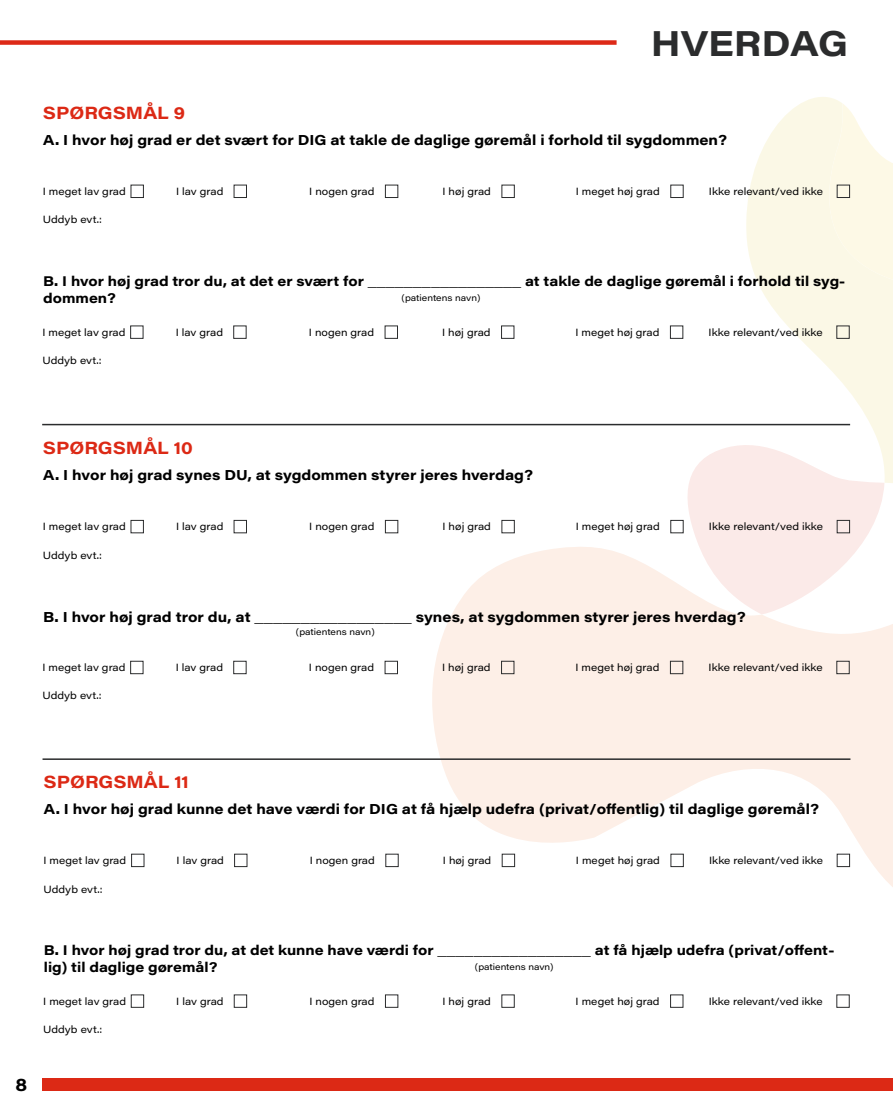
<style>
.page{position:relative;width:893px;height:1106px;background:#fff}
.page>*{position:absolute;margin:0;border:0;box-sizing:border-box;transform-origin:0 0}
.t1{font:700 35.25px "Acumin Pro Wide";letter-spacing:-.005em;color:#2b2c2d}
.t2{font:700 18px "Acumin Pro Wide";color:#000}
.t3{font:700 17.4px "Acumin Pro Wide";color:#dc2915}
.t4{font:700 14.1px "Acumin Pro Wide";color:#000}
.t5{font:700 13.8px/16.5px "Acumin Pro Wide";color:#000}
.t6{font:10.2px "Acumin Pro Wide";color:#000}
.t7{font:9px "Acumin Pro Wide";letter-spacing:-.005em;color:#000}
</style>
<div class="page">
<div style="left:43px;top:1078px;width:850px;height:13px;background:#dc2915"></div>
<svg style="left:432px;top:547px;width:461px;height:461px"></svg>
<svg style="left:679px;top:445px;width:205px;height:169px"></svg>
<svg style="left:745px;top:97px;width:148px;height:445px;fill:#fbf8e6"></svg>
<div style="left:0;top:40px;width:617px;height:5px;background:#dd2917"></div>
<div style="left:131px;top:185px;width:13px;height:13px;border:1px solid #2b2c2d"></div>
<div style="left:234px;top:185px;width:13px;height:13px;border:1px solid #2b2c2d"></div>
<div style="left:385px;top:185px;width:13px;height:13px;border:1px solid #2b2c2d"></div>
<div style="left:502px;top:185px;width:12px;height:13px;border:1px solid #2b2c2d"></div>
<div style="left:671px;top:185px;width:12px;height:13px;border:1px solid #2b2c2d"></div>
<div style="left:837px;top:185px;width:13px;height:13px;border:1px solid #2b2c2d"></div>
<div style="left:130px;top:326px;width:13px;height:12px;border:1px solid #2b2c2d"></div>
<div style="left:385px;top:326px;width:13px;height:12px;border:1px solid #2b2c2d"></div>
<div style="left:501px;top:326px;width:13px;height:12px;border:1px solid #2b2c2d"></div>
<div style="left:670px;top:326px;width:13px;height:12px;border:1px solid #2b2c2d"></div>
<div style="left:131px;top:520px;width:13px;height:13px;border:1px solid #2b2c2d"></div>
<div style="left:234px;top:520px;width:13px;height:13px;border:1px solid #2b2c2d"></div>
<div style="left:385px;top:520px;width:13px;height:13px;border:1px solid #2b2c2d"></div>
<div style="left:502px;top:520px;width:12px;height:13px;border:1px solid #2b2c2d"></div>
<div style="left:671px;top:520px;width:12px;height:13px;border:1px solid #2b2c2d"></div>
<div style="left:837px;top:520px;width:13px;height:13px;border:1px solid #2b2c2d"></div>
<div style="left:130px;top:661px;width:13px;height:13px;border:1px solid #2b2c2d"></div>
<div style="left:234px;top:661px;width:12px;height:13px;border:1px solid #2b2c2d"></div>
<div style="left:385px;top:661px;width:13px;height:13px;border:1px solid #2b2c2d"></div>
<div style="left:501px;top:661px;width:13px;height:13px;border:1px solid #2b2c2d"></div>
<div style="left:670px;top:661px;width:13px;height:13px;border:1px solid #2b2c2d"></div>
<div style="left:837px;top:661px;width:12px;height:13px;border:1px solid #2b2c2d"></div>
<div style="left:131px;top:854px;width:13px;height:12px;border:1px solid #2b2c2d"></div>
<div style="left:234px;top:854px;width:13px;height:12px;border:1px solid #2b2c2d"></div>
<div style="left:502px;top:854px;width:13px;height:12px;border:1px solid #2b2c2d"></div>
<div style="left:837px;top:854px;width:13px;height:12px;border:1px solid #2b2c2d"></div>
<div style="left:131px;top:994px;width:13px;height:13px;border:1px solid #2b2c2d"></div>
<div style="left:234px;top:994px;width:13px;height:13px;border:1px solid #2b2c2d"></div>
<div style="left:385px;top:994px;width:13px;height:13px;border:1px solid #2b2c2d"></div>
<hr style="left:43px;top:758px;width:807px;height:2px;background:#2b2c2d">
<hr style="left:42px;top:424px;width:808px;height:1px;background:#2b2c2d">
<h1 class="t1" style="left:651px;top:17px;width:199px">HVERDAG</h1>
<h3 class="t3" style="left:43px;top:100px;width:143px">SPØRGSMÅL 9</h3>
<h3 class="t4" style="left:43px;top:129px;width:685px">A. I hvor høj grad er det svært for DIG at takle de daglige gøremål i forhold til sygdommen?</h3>
<p class="t6" style="left:43px;top:184px;width:84px">I meget lav grad</p>
<p class="t6" style="left:176px;top:184px;width:49px">I lav grad</p>
<p class="t6" style="left:309px;top:184px;width:67px">I nogen grad</p>
<p class="t6" style="left:442px;top:184px;width:50px">I høj grad</p>
<p class="t6" style="left:576px;top:184px;width:86px">I meget høj grad</p>
<p class="t6" style="left:709px;top:184px;width:116px">Ikke relevant/ved ikke</p>
<p class="t6" style="left:43px;top:212px;width:61px">Uddyb evt.:</p>
<h3 class="t5" style="left:43px;top:272px;width:803px">B. I hvor høj grad tror du, at det er svært for _________________ at takle de daglige gøremål i forhold til syg&shy;dommen?</h3>
<p class="t7" style="left:401px;top:291px;width:80px">(patientens navn)</p>
<p class="t6" style="left:43px;top:325px;width:84px">I meget lav grad</p>
<p class="t6" style="left:176px;top:325px;width:49px">I lav grad</p>
<p class="t6" style="left:309px;top:325px;width:67px">I nogen grad</p>
<p class="t6" style="left:442px;top:325px;width:50px">I høj grad</p>
<p class="t6" style="left:575px;top:325px;width:86px">I meget høj grad</p>
<p class="t6" style="left:709px;top:325px;width:116px">Ikke relevant/ved ikke</p>
<p class="t6" style="left:43px;top:353px;width:61px">Uddyb evt.:</p>
<h3 class="t3" style="left:43px;top:435px;width:151px">SPØRGSMÅL 10</h3>
<h3 class="t4" style="left:43px;top:464px;width:491px">A. I hvor høj grad synes DU, at sygdommen styrer jeres hverdag?</h3>
<p class="t6" style="left:43px;top:519px;width:84px">I meget lav grad</p>
<p class="t6" style="left:176px;top:519px;width:49px">I lav grad</p>
<p class="t6" style="left:309px;top:519px;width:67px">I nogen grad</p>
<p class="t6" style="left:442px;top:519px;width:50px">I høj grad</p>
<p class="t6" style="left:576px;top:519px;width:86px">I meget høj grad</p>
<p class="t6" style="left:709px;top:519px;width:116px">Ikke relevant/ved ikke</p>
<p class="t6" style="left:43px;top:548px;width:61px">Uddyb evt.:</p>
<h3 class="t4" style="left:43px;top:606px;width:704px">B. I hvor høj grad tror du, at _________________ synes, at sygdommen styrer jeres hverdag?</h3>
<p class="t7" style="left:296px;top:625px;width:80px">(patientens navn)</p>
<p class="t6" style="left:43px;top:660px;width:84px">I meget lav grad</p>
<p class="t6" style="left:176px;top:660px;width:49px">I lav grad</p>
<p class="t6" style="left:309px;top:660px;width:67px">I nogen grad</p>
<p class="t6" style="left:442px;top:660px;width:50px">I høj grad</p>
<p class="t6" style="left:575px;top:660px;width:86px">I meget høj grad</p>
<p class="t6" style="left:709px;top:660px;width:116px">Ikke relevant/ved ikke</p>
<p class="t6" style="left:43px;top:688px;width:61px">Uddyb evt.:</p>
<h3 class="t3" style="left:44px;top:769px;width:146px">SPØRGSMÅL 11</h3>
<h3 class="t4" style="left:44px;top:798px;width:777px">A. I hvor høj grad kunne det have værdi for DIG at få hjælp udefra (privat/offentlig) til daglige gøremål?</h3>
<p class="t6" style="left:44px;top:853px;width:84px">I meget lav grad</p>
<p class="t6" style="left:177px;top:853px;width:49px">I lav grad</p>
<p class="t6" style="left:310px;top:853px;width:67px">I nogen grad</p>
<p class="t6" style="left:443px;top:853px;width:50px">I høj grad</p>
<p class="t6" style="left:576px;top:853px;width:86px">I meget høj grad</p>
<p class="t6" style="left:709px;top:853px;width:116px">Ikke relevant/ved ikke</p>
<p class="t6" style="left:44px;top:881px;width:61px">Uddyb evt.:</p>
<h2 class="t2" style="left:15px;top:1071px;width:13px">8</h2>
<h3 class="t5" style="left:44px;top:941px;width:792px">B. I hvor høj grad tror du, at det kunne have værdi for _________________ at få hjælp udefra (privat/offent&shy;lig) til daglige gøremål?</h3>
<p class="t7" style="left:475px;top:960px;width:80px">(patientens navn)</p>
<p class="t6" style="left:43px;top:994px;width:84px">I meget lav grad</p>
<p class="t6" style="left:176px;top:994px;width:49px">I lav grad</p>
<p class="t6" style="left:309px;top:994px;width:67px">I nogen grad</p>
<p class="t6" style="left:442px;top:994px;width:50px">I høj grad</p>
<p class="t6" style="left:576px;top:994px;width:86px">I meget høj grad</p>
<p class="t6" style="left:709px;top:994px;width:116px">Ikke relevant/ved ikke</p>
<p class="t6" style="left:43px;top:1022px;width:61px">Uddyb evt.:</p>
</div>
